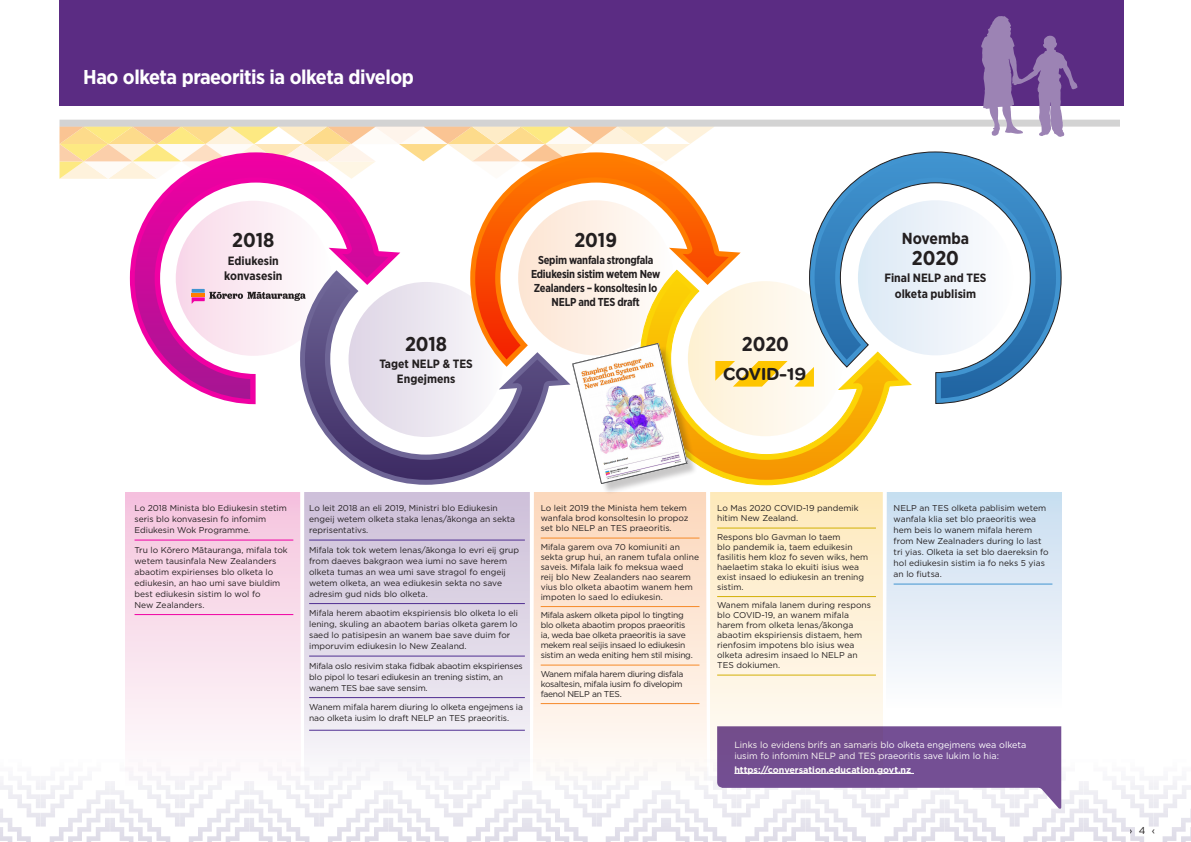
<style>
.page{position:relative;width:1191px;height:842px;background:#fff}
.page>*{position:absolute;margin:0;border:0;box-sizing:border-box;transform-origin:0 0}
.BODY_-_Agency_Focus{font:700 20px "Gotham Narrow";letter-spacing:-.025em;color:#fff}
.NEST_Body_Bullet{font:700 20px "Gotham Narrow";color:#231f20}
.t1{font:600 18.8px "Omnes";color:#231f20}
.NEST_Body_Bullet-2{font:700 16px "Gotham Narrow";color:#231f20}
.NEST_Body_Bullet-3{font:700 12px/15px "Gotham Narrow";color:#231f20;text-align:center}
.NEST_Body_Bullet-4{font:700 11.5px/14px "Gotham Narrow";letter-spacing:-.02em;color:#231f20;text-align:center;scale:.94 1}
.t2{font:10px "Gotham";color:#231f20}
.NEST_Body_Bullet-5{font:9px/11px "Gotham";color:#fff}
.NEST_Body_Bullet-6{font:700 9px "Gotham";color:#fff}
.NEST_Body_Bullet-7{font:8.5px/11px "Gotham";color:#231f20}
.NEST_Body_Bullet-8{font:8.5px/10px "Gotham";letter-spacing:-.03em;color:#231f20}
.NEST_Body_Bullet-9{font:8.5px/11px "Gotham";letter-spacing:-.02em;color:#231f20}
</style>
<div class="page">
<div style="left:59px;top:0;width:1064px;height:105px;background:#5b2c83"></div>
<svg style="left:59px;top:127px;width:655px;height:52px"></svg>
<svg style="left:130px;top:152px;width:270px;height:252px"></svg>
<svg style="left:300px;top:270px;width:270px;height:215px"></svg>
<svg style="left:470px;top:152px;width:270px;height:215px"></svg>
<svg style="left:729px;top:269px;width:73px;height:217px"></svg>
<svg style="left:809px;top:152px;width:252px;height:252px"></svg>
<div style="left:59px;top:120px;width:1061px;height:7px;background:#d3d3d3"></div>
<svg style="left:974px;top:16px;width:109px;height:121px"></svg>
<svg style="left:135px;top:157px;width:253px;height:242px"></svg>
<svg style="left:305px;top:278px;width:253px;height:202px"></svg>
<svg style="left:475px;top:157px;width:254px;height:202px"></svg>
<svg style="left:645px;top:278px;width:254px;height:202px"></svg>
<svg style="left:814px;top:157px;width:242px;height:241px"></svg>
<div style="left:574px;top:345px;width:124px;height:150px;background:#231f20;opacity:.25"></div>
<img style="left:572px;top:343px;width:115px;height:141px">
<svg style="left:715px;top:361px;width:72px;height:26px;background:#fedd71"></svg>
<svg style="left:794px;top:367px;width:20px;height:20px"></svg>
<svg style="left:192px;top:289px;width:113px;height:15px"></svg>
<svg style="left:717px;top:726px;width:344px;height:83px"></svg>
<hr style="left:734px;top:773px;width:180px;height:1px;background:#fff">
<div style="left:887px;top:493px;width:174px;height:214px;background:linear-gradient(to bottom,#c7ddf0,#fcfcfe)"></div>
<div style="left:126px;top:493px;width:174px;height:292px;background:linear-gradient(to bottom,#f5c2dd,#fdfdfd)"></div>
<div style="left:304px;top:493px;width:226px;height:292px;background:linear-gradient(to bottom,#cabcd7,#f8f7fa)"></div>
<div style="left:534px;top:493px;width:172px;height:292px;background:linear-gradient(to bottom,#fcd6b9,#fefcfa)"></div>
<svg style="left:710px;top:493px;width:172px;height:292px;background:#e3d1c8"></svg>
<svg style="left:300px;top:493px;width:1px;height:277px"></svg>
<svg style="left:530px;top:533px;width:4px;height:250px"></svg>
<svg style="left:706px;top:533px;width:1px;height:247px"></svg>
<svg style="left:882px;top:493px;width:1px;height:231px"></svg>
<hr style="left:135px;top:540px;width:158px;height:1px;background:#f000a3">
<hr style="left:135px;top:614px;width:158px;height:1px;background:#f000a3">
<hr style="left:309px;top:540px;width:216px;height:1px;background:#502e92">
<hr style="left:309px;top:603px;width:216px;height:1px;background:#502e92">
<hr style="left:309px;top:656px;width:216px;height:1px;background:#502e92">
<hr style="left:309px;top:697px;width:216px;height:1px;background:#502e92">
<hr style="left:309px;top:730px;width:216px;height:1px;background:#502e92">
<hr style="left:540px;top:538px;width:159px;height:1px;background:#f68927">
<hr style="left:540px;top:606px;width:159px;height:1px;background:#f68927">
<hr style="left:540px;top:665px;width:159px;height:1px;background:#f68927">
<hr style="left:540px;top:703px;width:159px;height:1px;background:#f68927">
<hr style="left:717px;top:528px;width:159px;height:1px;background:#d2b006">
<hr style="left:717px;top:596px;width:159px;height:1px;background:#d2b006">
<hr style="left:717px;top:675px;width:159px;height:1px;background:#d2b006">
<hr style="left:893px;top:584px;width:159px;height:1px;background:#4194d0">
<p class="BODY_-_Agency_Focus" style="left:83px;top:64px;width:332px">Hao olketa praeoritis ia olketa divelop</p>
<p class="NEST_Body_Bullet" style="left:232px;top:227px;width:44px">2018</p>
<p class="NEST_Body_Bullet-3" style="left:224px;top:253px;width:60px">Ediukesin konvasesin</p>
<p class="NEST_Body_Bullet" style="left:405px;top:331px;width:44px">2018</p>
<p class="NEST_Body_Bullet-3" style="left:379px;top:357px;width:95px">Taget NELP &amp; TES<br>Engejmens</p>
<p class="NEST_Body_Bullet" style="left:574px;top:227px;width:44px">2019</p>
<p class="NEST_Body_Bullet-4" style="left:531px;top:253px;width:139px">Sepim wanfala strongfala<br>Ediukesin sistim wetem New<br>Zealanders – konsoltesin lo<br>NELP and TES draft</p>
<p class="NEST_Body_Bullet" style="left:742px;top:331px;width:49px">2020</p>
<h2 class="t1" style="left:723px;top:363px;width:84px">COVID-19</h2>
<p class="NEST_Body_Bullet-2" style="left:901px;top:228px;width:69px">Novemba</p>
<p class="NEST_Body_Bullet" style="left:912px;top:245px;width:49px">2020</p>
<p class="NEST_Body_Bullet-3" style="left:884px;top:271px;width:104px">Final NELP and TES olketa publisim</p>
<p class="NEST_Body_Bullet-7" style="left:135px;top:503px;width:154px">Lo 2018 Minista blo Ediukesin stetim seris blo konvasesin fo infomim<br>Ediukesin Wok Programme.</p>
<p class="NEST_Body_Bullet-7" style="left:135px;top:544px;width:155px">Tru lo Kōrero Mātauranga, mifala tok wetem tausinfala New Zealanders abaotim expirienses blo olketa lo ediukesin, an hao umi save biuldim best ediukesin sistim lo wol fo<br>New Zealanders.</p>
<p class="NEST_Body_Bullet-7" style="left:309px;top:503px;width:207px">Lo leit 2018 an eli 2019, Ministri blo Ediukesin engeij wetem olketa staka lenas/ākonga an sekta reprisentativs.</p>
<p class="NEST_Body_Bullet-7" style="left:309px;top:544px;width:211px">Mifala tok tok wetem lenas/ākonga lo evri eij grup from daeves bakgraon wea iumi no save herem olketa tumas an wea umi save stragol fo engeij wetem olketa, an wea ediukesin sekta no save adresim gud nids blo olketa.</p>
<p class="NEST_Body_Bullet-7" style="left:309px;top:608px;width:210px">Mifala herem abaotim ekspiriensis blo olketa lo eli lening, skuling an abaotem barias olketa garem lo saed lo patisipesin an wanem bae save duim for imporuvim ediukesin lo New Zealand.</p>
<p class="NEST_Body_Bullet-9" style="left:309px;top:660px;width:215px">Mifala oslo resivim staka fidbak abaotim ekspirienses blo pipol lo tesari ediukesin an trening sistim, an wanem TES bae save sensim.</p>
<p class="NEST_Body_Bullet-7" style="left:309px;top:702px;width:215px">Wanem mifala harem diuring lo olketa engejmens ia nao olketa iusim lo draft NELP an TES praeoritis.</p>
<p class="NEST_Body_Bullet-7" style="left:540px;top:503px;width:149px;line-height:10px">Lo leit 2019 the Minista hem tekem wanfala brod konsoltesin lo propoz set blo NELP an TES praeoritis.</p>
<p class="NEST_Body_Bullet-7" style="left:540px;top:542px;width:160px;line-height:10px">Mifala garem ova 70 komiuniti an sekta grup hui, an ranem tufala online saveis. Mifala laik fo meksua waed<br>reij blo New Zealanders nao searem vius blo olketa abaotim wanem hem impoten lo saed lo ediukesin.</p>
<p class="NEST_Body_Bullet-8" style="left:540px;top:610px;width:154px">Mifala askem olketa pipol lo tingting blo olketa abaotim propos praeoritis ia, weda bae olketa praeoritis ia save mekem real seijis insaed lo ediukesin sistim an weda eniting hem stil mising.</p>
<p class="NEST_Body_Bullet-7" style="left:540px;top:669px;width:144px;line-height:10px;text-align:justify">Wanem mifala harem diuring disfala kosaltesin, mifala iusim fo divelopim faenol NELP an TES.</p>
<p class="NEST_Body_Bullet-7" style="left:717px;top:503px;width:143px;line-height:10px">Lo Mas 2020 COVID-19 pandemik hitim New Zealand.</p>
<p class="NEST_Body_Bullet-7" style="left:717px;top:532px;width:153px;line-height:10px">Respons blo Gavman lo taem<br>blo pandemik ia, taem eduikesin fasilitis hem kloz fo seven wiks, hem haelaetim staka lo ekuiti isius wea exist insaed lo ediukesin an trening sistim.</p>
<p class="NEST_Body_Bullet-7" style="left:717px;top:600px;width:155px;line-height:10px">Wanem mifala lanem during respons blo COVID-19, an wanem mifala harem from olketa lenas/ākonga abaotim ekspiriensis distaem, hem rienfosim impotens blo isius wea olketa adresim insaed lo NELP an<br>TES dokiumen.</p>
<p class="NEST_Body_Bullet-7" style="left:893px;top:503px;width:157px">NELP an TES olketa pablisim wetem wanfala klia set blo praeoritis wea hem beis lo wanem mifala herem from New Zealnaders during lo last tri yias. Olketa ia set blo daereksin fo hol ediukesin sistim ia fo neks 5 yias an lo fiutsa.</p>
<p class="NEST_Body_Bullet-5" style="left:734px;top:739px;width:294px">Links lo evidens brifs an samaris blo olketa engejmens wea olketa iusim fo infomim NELP and TES praeoritis save lukim lo hia:</p>
<p class="NEST_Body_Bullet-6" style="left:734px;top:763px;width:178px">https://conversation.education.govt.nz</p>
<p class="t2" style="left:1129px;top:824px;width:27px">› 4 ‹</p>
</div>
